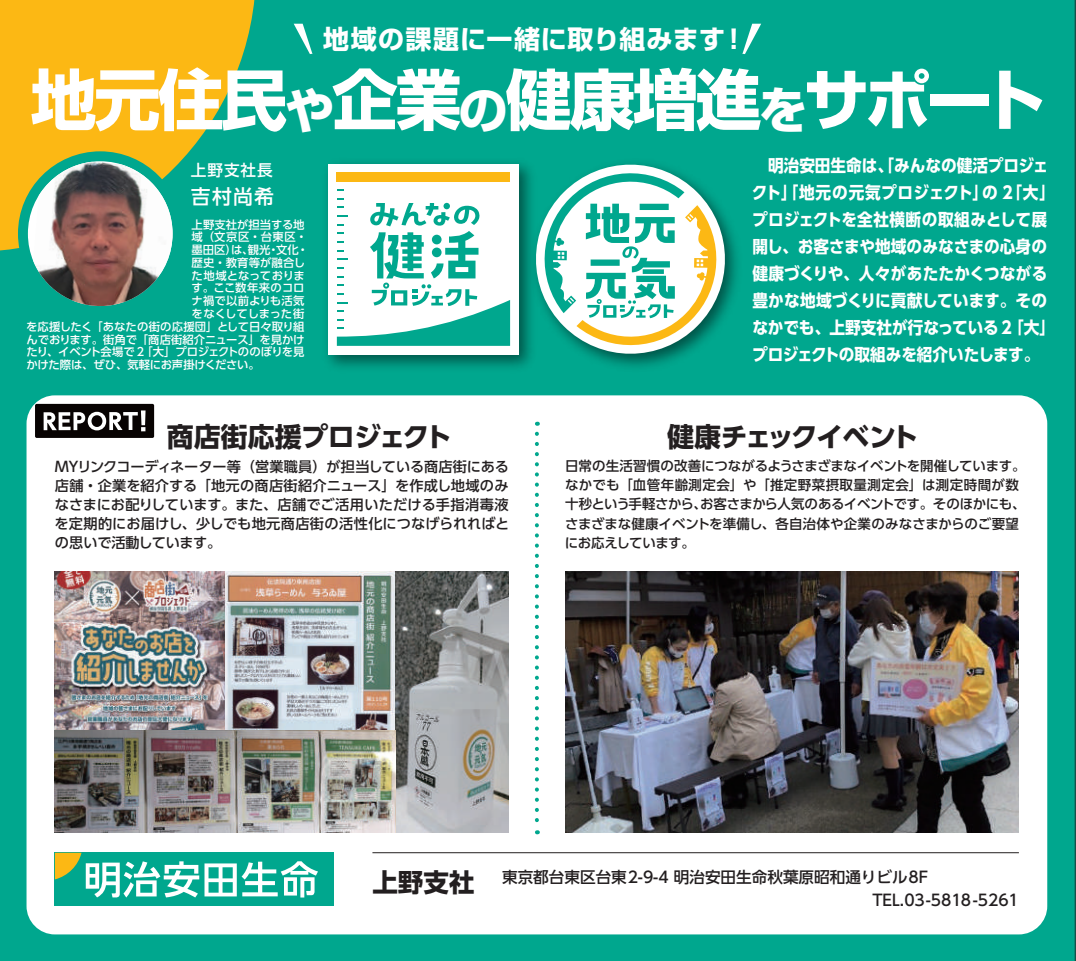
<style>
.page{position:relative;width:1076px;height:961px;background:#fff}
.page>*{position:absolute;margin:0;border:0;box-sizing:border-box;transform-origin:0 0}
.t1{font:700 66px "Shin Go Pr 6 N";letter-spacing:-.04em;color:#fff}
.t2{font:700 27px "UD Shin Go Pro";letter-spacing:-.02em;color:#231f20}
.t3{font:700 27px "UD Shin Go Pro";letter-spacing:-.055em;color:#231f20}
.t4{font:700 26px "Shin Go Pr 6 N";letter-spacing:.03em;color:#fff}
.t5{font:500 19.8px "UD Shin Go Pro";color:#fff}
.t6{font:700 17px/27px "UD Shin Go Pro";color:#fff;scale:.92 1}
.t7{font:500 15.6px/23px "UD Shin Go Pro";color:#231f20}
.t8{font:500 15.6px "UD Shin Go Pro";letter-spacing:.06em;color:#fff}
.t9{font:500 14.2px/19.2px "UD Shin Go Pro";letter-spacing:.005em;color:#231f20;text-align:justify}
.t10{font:500 13.4px/19.2px "UD Shin Go Pro";letter-spacing:-.005em;color:#231f20}
.t11{font:500 11.4px "UD Shin Go Pro";letter-spacing:-.005em;color:#fff}
.t12{font:500 11.4px "UD Shin Go Pro";letter-spacing:-.035em;color:#fff}
.t13{font:500 11.4px "UD Shin Go Pro";letter-spacing:.015em;color:#fff}
.s1{font-size:49.6px}
.s2{font-weight:700;font-size:25.6px}
</style>
<div class="page">
<img style="left:0;top:0;width:1075px;height:960px">
<h3 class="t4" style="left:323px;top:18px;width:425px">地域の課題に一緒に取り組みます！</h3>
<h1 class="t1" style="left:31px;top:47px;width:1016px">地元住民<span class="s1">や</span>企業<span class="s1">の</span>健康増進<span class="s1">を</span>サポート</h1>
<p class="t8" style="left:191px;top:158px;width:83px">上野支社長</p>
<p class="t5" style="left:191px;top:181px;width:84px">吉村尚希</p>
<p class="t11" style="left:192px;top:215px;width:114px">上野支社が担当する地</p>
<p class="t11" style="left:192px;top:228px;width:117px">域（文京区・台東区・</p>
<p class="t11" style="left:192px;top:240px;width:118px">墨田区）は、観光・文化・</p>
<p class="t13" style="left:192px;top:253px;width:115px">歴史・教育等が融合し</p>
<p class="t11" style="left:191px;top:266px;width:115px">た地域となっておりま</p>
<p class="t11" style="left:191px;top:279px;width:115px">す。ここ数年来のコロ</p>
<p class="t13" style="left:192px;top:291px;width:114px">ナ禍で以前よりも活気</p>
<p class="t11" style="left:191px;top:304px;width:114px">をなくしてしまった街</p>
<p class="t11" style="left:26px;top:317px;width:279px">を応援したく「あなたの街の応援団」として日々取り組</p>
<p class="t11" style="left:27px;top:330px;width:279px">んでおります。街角で「商店街紹介ニュース」を見かけ</p>
<p class="t12" style="left:26px;top:342px;width:279px">たり、イベント会場で２「大」プロジェクトののぼりを見</p>
<p class="t11" style="left:26px;top:355px;width:235px">かけた際は、ぜひ、気軽にお声掛けください。</p>
<h2 class="t2" style="left:113px;top:415px;width:340px">　　商店街応援プロジェクト</h2>
<p class="t9" style="left:55px;top:456px;width:456px">ＭＹリンクコーディネーター等（営業職員）が担当している商店街にある店舗・企業を紹介する「地元の商店街紹介ニュース」を作成し地域のみなさまにお配りしています。また、店舗でご活用いただける手指消毒液を定期的にお届けし、少しでも地元商店街の活性化につなげられればとの思いで活動しています。</p>
<p class="t6" style="left:752px;top:151px;width:331px">　明治安田生命は、「みんなの健活プロジェクト」「地元の元気プロジェクト」の 2「大」プロジェクトを全社横断の取組みとして展開し、お客さまや地域のみなさまの心身の健康づくりや、人々があたたかくつながる豊かな地域づくりに貢献しています。そのなかでも、上野支社が行なっている２「大」プロジェクトの取組みを紹介いたします。</p>
<h2 class="t3" style="left:667px;top:415px;width:253px">健康チェックイベント</h2>
<p class="t10" style="left:565px;top:456px;width:462px">日常の生活習慣の改善につながるようさまざまなイベントを開催しています。なかでも「血管年齢測定会」や「推定野菜摂取量測定会」は測定時間が数十秒という手軽さから、お客さまから人気のあるイベントです。そのほかにも、さまざまな健康イベントを準備し、各自治体や企業のみなさまからのご要望にお応えしています。</p>
<p class="t7" style="left:872px;top:864px;width:148px;text-indent:-500px"><span class="s2">上野支社</span> 東京都台東区台東2-9-4 明治安田生命秋葉原昭和通りビル8F<br>TEL.03-5818-5261</p>
</div>
